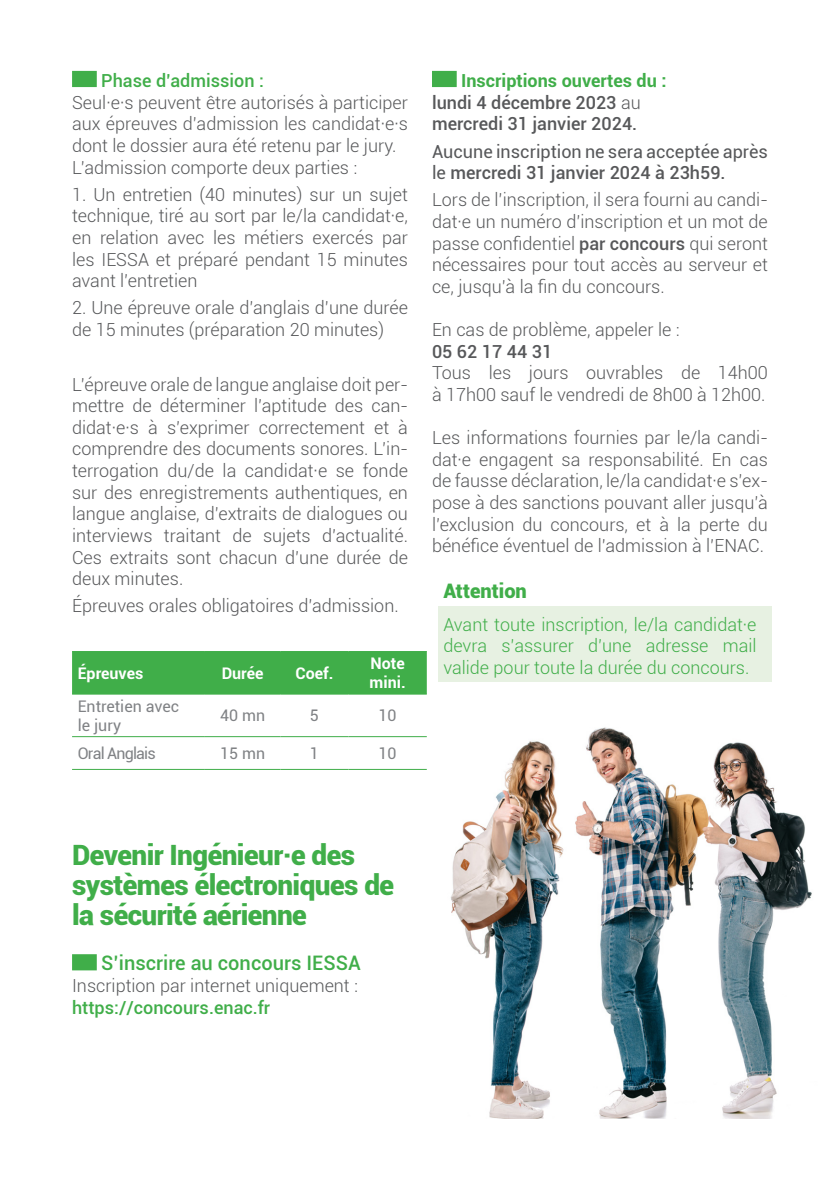
<style>
.page{position:relative;width:840px;height:1191px;background:#fff}
.page>*{position:absolute;margin:0;border:0;box-sizing:border-box;transform-origin:0 0}
.t1{font:900 28px/30px "Roboto";letter-spacing:-.02em;color:#40ae49}
.t2{font:500 20px "Roboto";color:#40ae49}
.t3{font:900 20px "Roboto";color:#40ae49}
.t4{font:300 18px/21.6px "Roboto";color:#57585a;text-align:justify}
.t5{font:300 18px/21.6px "Roboto";color:#40ae49;text-align:justify}
.t6{font:18px/21.6px "Roboto";color:#57585a}
.t7{font:500 18px "Roboto";color:#57585a}
.t8{font:500 18px "Roboto";color:#40ae49}
.t9{font:700 18px "Roboto";color:#40ae49}
.t10{font:16px/19.2px "Roboto";color:#808285}
.t11{font:700 16px/19.2px "Roboto";color:#fff}
.t12{font:16px "Roboto";letter-spacing:-.05em;color:#808285}
.s1{font-weight:300}
.s2{font-weight:500}
</style>
<div class="page">
<div style="left:438px;top:607px;width:333px;height:75px;background:#e7f1e2"></div>
<div style="left:72px;top:71px;width:25px;height:16px;background:#40ae49;border:2px solid #40ae49"></div>
<div style="left:72px;top:652px;width:354px;height:41px;background:#40ae49"></div>
<hr style="left:72px;top:651px;width:133px;height:1px;background:#40ae49">
<hr style="left:205px;top:651px;width:75px;height:1px;background:#40ae49">
<hr style="left:280px;top:651px;width:68px;height:1px;background:#40ae49">
<hr style="left:348px;top:651px;width:78px;height:1px;background:#40ae49">
<hr style="left:72px;top:693px;width:133px;height:1px;background:#40ae49">
<hr style="left:205px;top:693px;width:75px;height:1px;background:#40ae49">
<hr style="left:280px;top:693px;width:68px;height:1px;background:#40ae49">
<hr style="left:348px;top:693px;width:78px;height:1px;background:#40ae49">
<hr style="left:72px;top:736px;width:133px;height:1px;background:#40ae49">
<hr style="left:205px;top:736px;width:75px;height:1px;background:#40ae49">
<hr style="left:280px;top:736px;width:68px;height:1px;background:#40ae49">
<hr style="left:348px;top:736px;width:78px;height:1px;background:#40ae49">
<hr style="left:72px;top:769px;width:133px;height:1px;background:#40ae49">
<hr style="left:205px;top:769px;width:75px;height:1px;background:#40ae49">
<hr style="left:280px;top:769px;width:68px;height:1px;background:#40ae49">
<hr style="left:348px;top:769px;width:78px;height:1px;background:#40ae49">
<div style="left:72px;top:954px;width:25px;height:16px;background:#40ae49;border:2px solid #40ae49"></div>
<div style="left:432px;top:71px;width:24px;height:16px;background:#40ae49"></div>
<img style="left:450px;top:727px;width:362px;height:392px">
<p class="t8" style="left:101px;top:68px;width:164px">Phase d’admission :</p>
<p class="t4" style="left:72px;top:91px;width:337px">Seul·e·s peuvent être autorisés à participer aux épreuves d’admission les candidat·e·s dont le dossier aura été retenu par le jury.</p>
<p class="t4" style="left:72px;top:156px;width:286px">L’admission comporte deux parties :</p>
<p class="t4" style="left:72px;top:183px;width:337px">1. Un entretien (40 minutes) sur un sujet technique, tiré au sort par le/la candidat·e, en relation avec les métiers exercés par les IESSA et préparé pendant 15 minutes avant l’entretien</p>
<p class="t4" style="left:72px;top:297px;width:337px">2. Une épreuve orale d’anglais d’une durée de 15 minutes (préparation 20 minutes)</p>
<p class="t4" style="left:72px;top:373px;width:337px">L’épreuve orale de langue anglaise doit per&shy;mettre de déterminer l’aptitude des can&shy;didat·e·s à s’exprimer correctement et à comprendre des documents sonores. L’in&shy;terrogation du/de la candidat·e se fonde sur des enregistrements authentiques, en langue anglaise, d’extraits de dialogues ou interviews traitant de sujets d’actualité.<br>Ces extraits sont chacun d’une durée de deux minutes.</p>
<p class="t4" style="left:72px;top:594px;width:328px">Épreuves orales obligatoires d’admission.</p>
<p class="t11" style="left:78px;top:663px;width:67px">Épreuves</p>
<p class="t11" style="left:221px;top:663px;width:43px">Durée</p>
<p class="t11" style="left:295px;top:663px;width:39px">Coef.</p>
<p class="t11" style="left:369px;top:653px;width:38px">Note mini.</p>
<p class="t10" style="left:78px;top:696px;width:103px">Entretien avec le jury</p>
<p class="t10" style="left:220px;top:705px;width:47px">40 mn</p>
<p class="t10" style="left:310px;top:705px;width:11px">5</p>
<p class="t10" style="left:378px;top:705px;width:20px">10</p>
<p class="t12" style="left:78px;top:742px;width:80px">Oral Anglais</p>
<p class="t10" style="left:220px;top:743px;width:47px">15 mn</p>
<p class="t10" style="left:310px;top:743px;width:11px">1</p>
<p class="t10" style="left:378px;top:743px;width:20px">10</p>
<p class="t9" style="left:461px;top:68px;width:207px">Inscriptions ouvertes du :</p>
<p class="t7" style="left:432px;top:90px;width:210px">lundi 4 décembre 2023 <span class="s1">au</span></p>
<p class="t7" style="left:432px;top:111px;width:207px">mercredi 31 janvier 2024.</p>
<p class="t6" style="left:432px;top:140px;width:337px">Aucune inscription ne sera acceptée après le <span class="s2">mercredi 31 janvier 2024 à 23h59.</span></p>
<p class="t4" style="left:432px;top:189px;width:337px">Lors de l’inscription, il sera fourni au candi&shy;dat·e un numéro d’inscription et un mot de passe confidentiel <span class="s2">par concours</span> qui seront nécessaires pour tout accès au serveur et ce, jusqu’à la fin du concours.</p>
<p class="t4" style="left:432px;top:318px;width:249px">En cas de problème, appeler le :</p>
<p class="t7" style="left:432px;top:339px;width:122px">05 62 17 44 31</p>
<p class="t4" style="left:432px;top:361px;width:337px">Tous les jours ouvrables de 14h00 à 17h00 sauf le vendredi de 8h00 à 12h00.</p>
<p class="t4" style="left:432px;top:426px;width:337px">Les informations fournies par le/la candi&shy;dat·e engagent sa responsabilité. En cas de fausse déclaration, le/la candidat·e s’ex&shy;pose à des sanctions pouvant aller jusqu’à l’exclusion du concours, et à la perte du bénéfice éventuel de l’admission à l’ENAC.</p>
<p class="t3" style="left:443px;top:576px;width:85px">Attention</p>
<p class="t5" style="left:443px;top:613px;width:314px">Avant toute inscription, le/la candidat·e devra s’assurer d’une adresse mail valide pour toute la durée du concours.</p>
<p class="t1" style="left:72px;top:838px;width:323px">Devenir Ingénieur·e des systèmes électroniques de la sécurité aérienne</p>
<p class="t2" style="left:101px;top:949px;width:261px">S’inscrire au concours IESSA</p>
<p class="t4" style="left:72px;top:974px;width:287px">Inscription par internet uniquement :</p>
<p class="t8" style="left:72px;top:994px;width:199px">https://concours.enac.fr</p>
</div>
